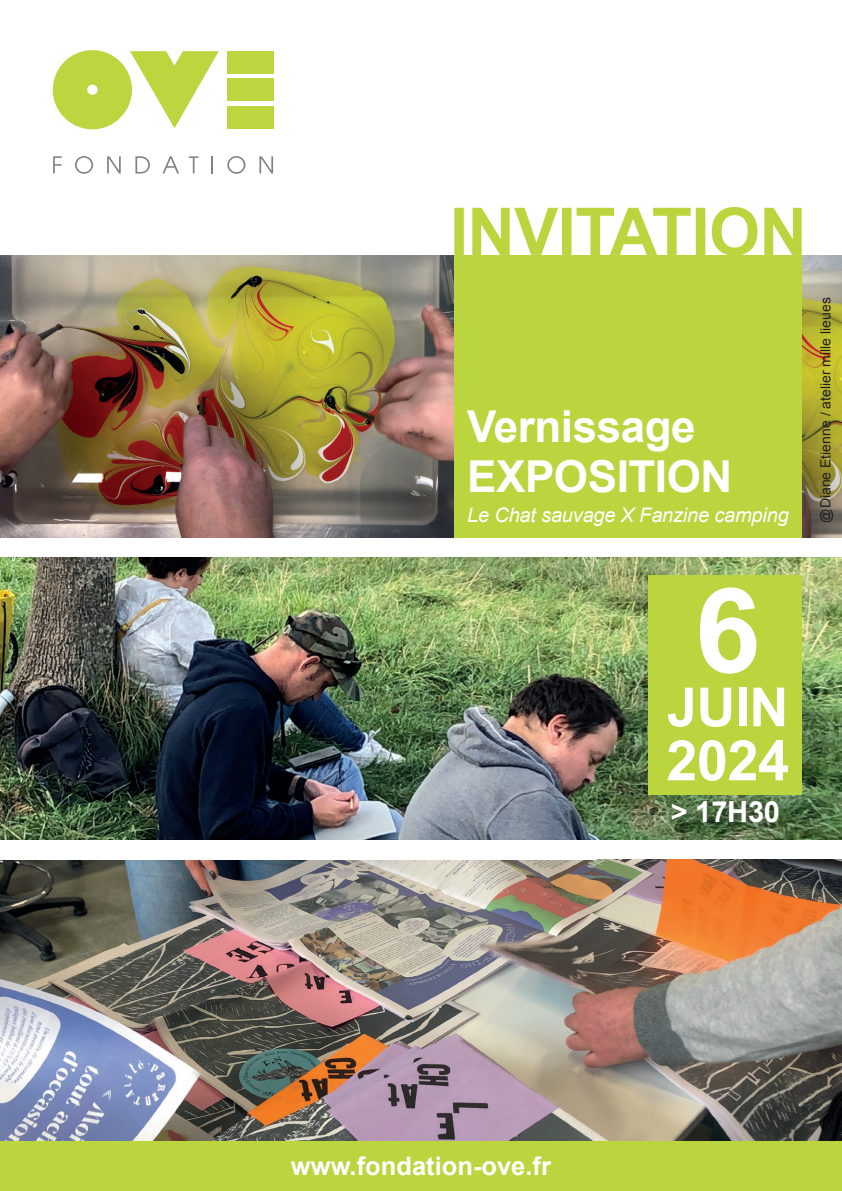
<style>
.page{position:relative;width:842px;height:1191px;background:#fff}
.page>*{position:absolute;margin:0;border:0;box-sizing:border-box;transform-origin:0 0}
.t1{font:700 118px "Arial";color:#fff}
.t2{font:700 56px "Arial";color:#fff}
.t3{font:700 54px "Arial";color:#fff}
.t4{font:700 44px/50px "Arial";letter-spacing:-.01em;color:#fff}
.t5{font:700 29.2px "Arial";letter-spacing:-.01em;color:#fff}
.t6{font:700 25.6px "Arial";color:#fff}
.t7{font:italic 20px "Arial";letter-spacing:-.01em;color:#fff}
.t8{font:14px "Arial";color:#231f20}
</style>
<div class="page">
<img style="left:0;top:557px;width:842px;height:283px">
<img style="left:0;top:255px;width:454px;height:283px">
<img style="left:802px;top:255px;width:40px;height:283px">
<img style="left:0;top:859px;width:842px;height:282px">
<svg style="left:454px;top:207px;width:348px;height:48px"></svg>
<div style="left:454px;top:255px;width:348px;height:283px;background:#bbd53f"></div>
<div style="left:648px;top:575px;width:154px;height:220px;background:#bbd53f"></div>
<div style="left:227px;top:106px;width:46px;height:22px;background:#bcd63f"></div>
<div style="left:227px;top:51px;width:46px;height:22px;background:#bcd63f"></div>
<div style="left:227px;top:79px;width:46px;height:22px;background:#bcd63f"></div>
<svg style="left:53px;top:50px;width:166px;height:79px"></svg>
<svg style="left:53px;top:156px;width:9px;height:17px"></svg>
<svg style="left:75px;top:156px;width:18px;height:18px"></svg>
<svg style="left:107px;top:156px;width:14px;height:17px"></svg>
<svg style="left:135px;top:156px;width:15px;height:17px"></svg>
<svg style="left:162px;top:156px;width:17px;height:17px"></svg>
<svg style="left:189px;top:156px;width:9px;height:17px"></svg>
<svg style="left:212px;top:156px;width:1px;height:17px"></svg>
<svg style="left:227px;top:156px;width:18px;height:18px"></svg>
<svg style="left:259px;top:156px;width:14px;height:17px"></svg>
<div style="left:0;top:1141px;width:842px;height:50px;background:#bbd53f"></div>
<h3 class="t4" style="left:467px;top:403px;width:267px">Vernissage<br>EXPOSITION</h3>
<h3 class="t7" style="left:467px;top:502px;width:323px">Le Chat sauvage X Fanzine camping</h3>
<h1 class="t1" style="left:695px;top:553px;width:67px">6</h1>
<h3 class="t3" style="left:667px;top:671px;width:123px">JUIN</h3>
<h2 class="t2" style="left:666px;top:723px;width:124px">2024</h2>
<h3 class="t5" style="left:671px;top:792px;width:111px">&gt; 17H30</h3>
<p class="t8" style="left:816px;top:522px;width:227px;rotate:-90deg">@Diane Etienne / atelier mille lieues</p>
<h3 class="t6" style="left:291px;top:1149px;width:262px">www.fondation-ove.fr</h3>
</div>
